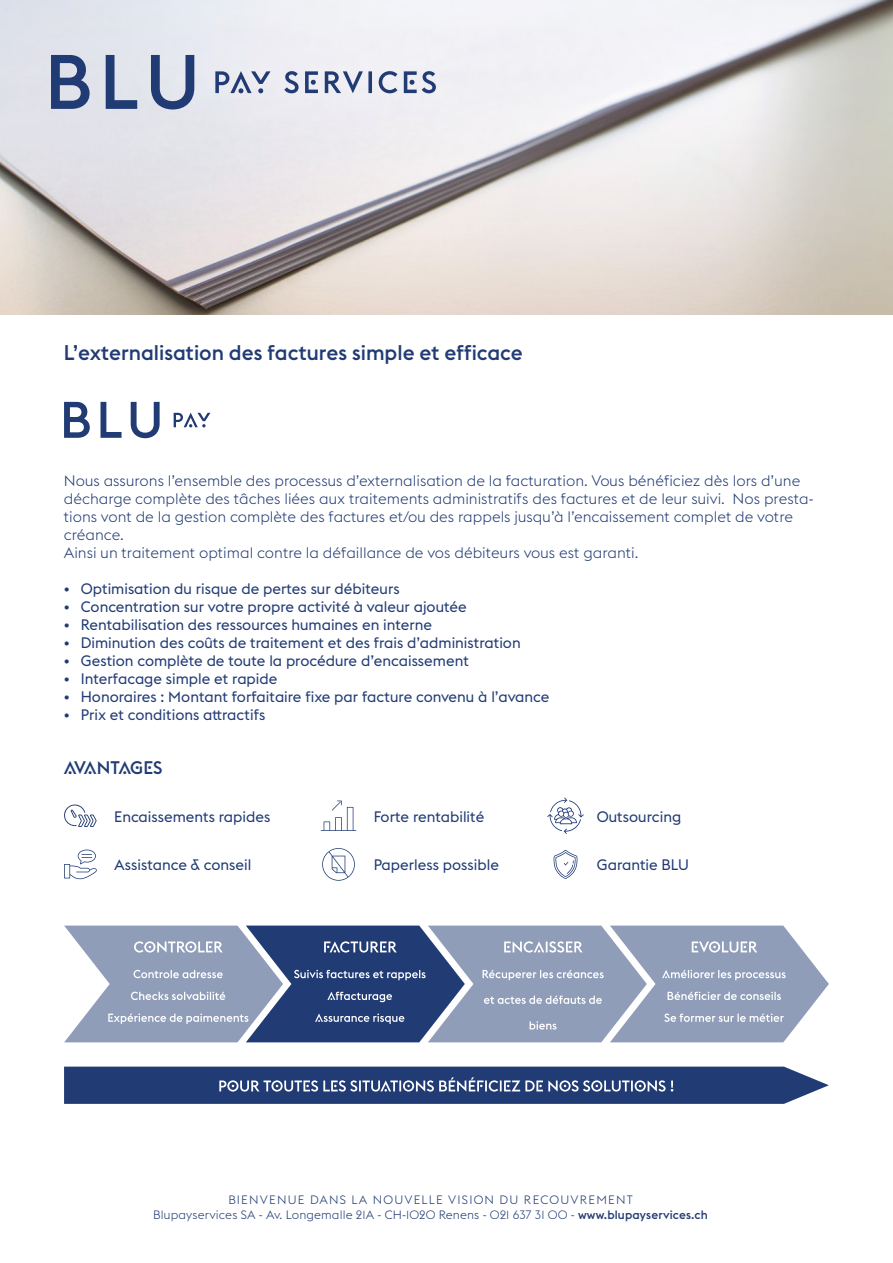
<style>
.page{position:relative;width:893px;height:1263px;background:#fff}
.page>*{position:absolute;margin:0;border:0;box-sizing:border-box;transform-origin:0 0}
.t1{font:500 21px "Euclid Flex";color:#213b74}
.t2{font:500 18px "Euclid Flex";letter-spacing:-.025em;color:#213b74}
.t3{font:15px "Euclid Flex";color:#213b74}
.t4{font:300 15px/18px "Euclid Flex";color:#213b74}
.t5{font:300 12px "Euclid Flex";letter-spacing:.01em;color:#213b74}
.t6{font:300 12px "Euclid Flex";letter-spacing:.1em;color:#213b74}
.s1{font-weight:500}
</style>
<div class="page">
<img style="left:0;top:0;width:893px;height:315px">
<svg style="left:51px;top:55px;width:143px;height:54px;background:#96a2bc"></svg>
<svg style="left:215px;top:71px;width:221px;height:22px"></svg>
<svg style="left:64px;top:804px;width:33px;height:23px"></svg>
<svg style="left:321px;top:800px;width:35px;height:31px"></svg>
<svg style="left:547px;top:797px;width:37px;height:37px"></svg>
<svg style="left:64px;top:849px;width:33px;height:30px"></svg>
<svg style="left:322px;top:848px;width:33px;height:33px"></svg>
<svg style="left:553px;top:850px;width:25px;height:29px"></svg>
<svg style="left:64px;top:925px;width:765px;height:117px;background:#8997b4"></svg>
<svg style="left:64px;top:1066px;width:765px;height:38px;background:#395083"></svg>
<svg style="left:64px;top:402px;width:96px;height:36px"></svg>
<svg style="left:174px;top:413px;width:36px;height:14px"></svg>
<p class="t1" style="left:64px;top:340px;width:460px">L’externalisation des factures simple et efficace</p>
<p class="t4" style="left:64px;top:472px;width:751px">Nous assurons l’ensemble des processus d’externalisation de la facturation. Vous bénéficiez dès lors d’une décharge complète des tâches liées aux traitements administratifs des factures et de leur suivi. Nos presta&shy;tions vont de la gestion complète des factures et/ou des rappels jusqu’à l’encaissement complet de votre créance.</p>
<p class="t4" style="left:64px;top:544px;width:576px">Ainsi un traitement optimal contre la défaillance de vos débiteurs vous est garanti.</p>
<p class="t3" style="left:64px;top:580px;width:337px">• Optimisation du risque de pertes sur débiteurs</p>
<p class="t3" style="left:64px;top:598px;width:405px">• Concentration sur votre propre activité à valeur ajoutée</p>
<p class="t3" style="left:64px;top:616px;width:370px">• Rentabilisation des ressources humaines en interne</p>
<p class="t3" style="left:64px;top:634px;width:458px">• Diminution des coûts de traitement et des frais d’administration</p>
<p class="t3" style="left:64px;top:652px;width:407px">• Gestion complète de toute la procédure d’encaissement</p>
<p class="t3" style="left:64px;top:670px;width:215px">• Interfacage simple et rapide</p>
<p class="t3" style="left:64px;top:688px;width:487px">• Honoraires : Montant forfaitaire fixe par facture convenu à l’avance</p>
<p class="t3" style="left:64px;top:706px;width:203px">• Prix et conditions attractifs</p>
<p class="t2" style="left:64px;top:757px;width:100px">AVANTAGES</p>
<p class="t3" style="left:114px;top:808px;width:158px">Encaissements rapides</p>
<p class="t3" style="left:114px;top:856px;width:138px">Assistance &amp; conseil</p>
<p class="t3" style="left:374px;top:808px;width:112px">Forte rentabilité</p>
<p class="t3" style="left:374px;top:856px;width:127px">Paperless possible</p>
<p class="t3" style="left:597px;top:808px;width:86px">Outsourcing</p>
<p class="t3" style="left:597px;top:856px;width:94px">Garantie BLU</p>
<p class="t6" style="left:228px;top:1193px;width:406px">BIENVENUE DANS LA NOUVELLE VISION DU RECOUVREMENT</p>
<p class="t5" style="left:153px;top:1208px;width:556px">Blupayservices SA - Av. Longemalle 21A - CH-1020 Renens - 021 637 31 00 - <span class="s1">www.blupayservices.ch</span></p>
</div>
